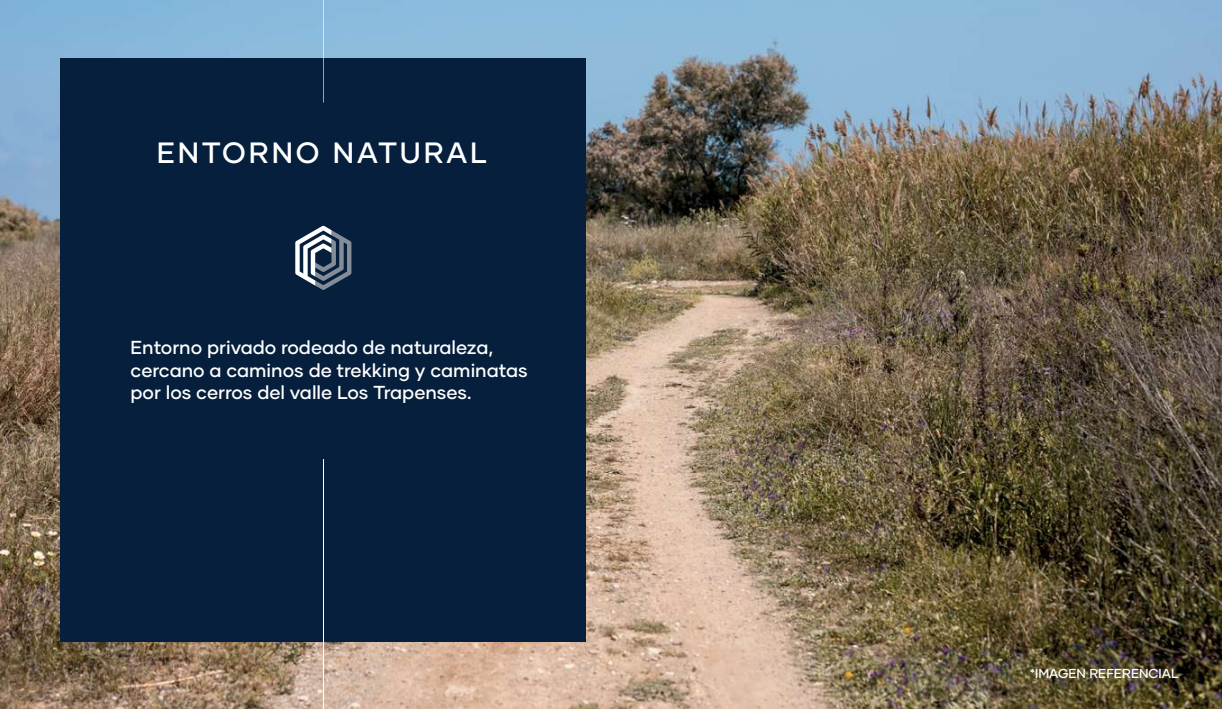
<style>
.page{position:relative;width:1222px;height:709px;background:#fff}
.page>*{position:absolute;margin:0;border:0;box-sizing:border-box;transform-origin:0 0}
.t1{font:500 29.25px "Gilmer";letter-spacing:.1em;color:#fff}
.t2{font:500 18.75px/22.5px "Gilmer";color:#fff}
.t3{font:500 13px "Gilmer";color:#fff}
</style>
<div class="page">
<img style="left:0;top:0;width:1221px;height:709px">
<div style="left:61px;top:58px;width:524px;height:583px;background:#051f3c"></div>
<svg style="left:323px;top:0;width:1px;height:103px"></svg>
<hr style="left:323px;top:460px;width:1px;height:249px;background:#fff">
<svg style="left:295px;top:226px;width:56px;height:64px"></svg>
<h1 class="t1" style="left:157px;top:134px;width:332px">ENTORNO NATURAL</h1>
<p class="t2" style="left:130px;top:336px;width:398px">Entorno privado rodeado de naturaleza, cercano a caminos de trekking y caminatas por los cerros del valle Los Trapenses.</p>
<p class="t3" style="left:1029px;top:665px;width:150px">*IMAGEN REFERENCIAL</p>
</div>
